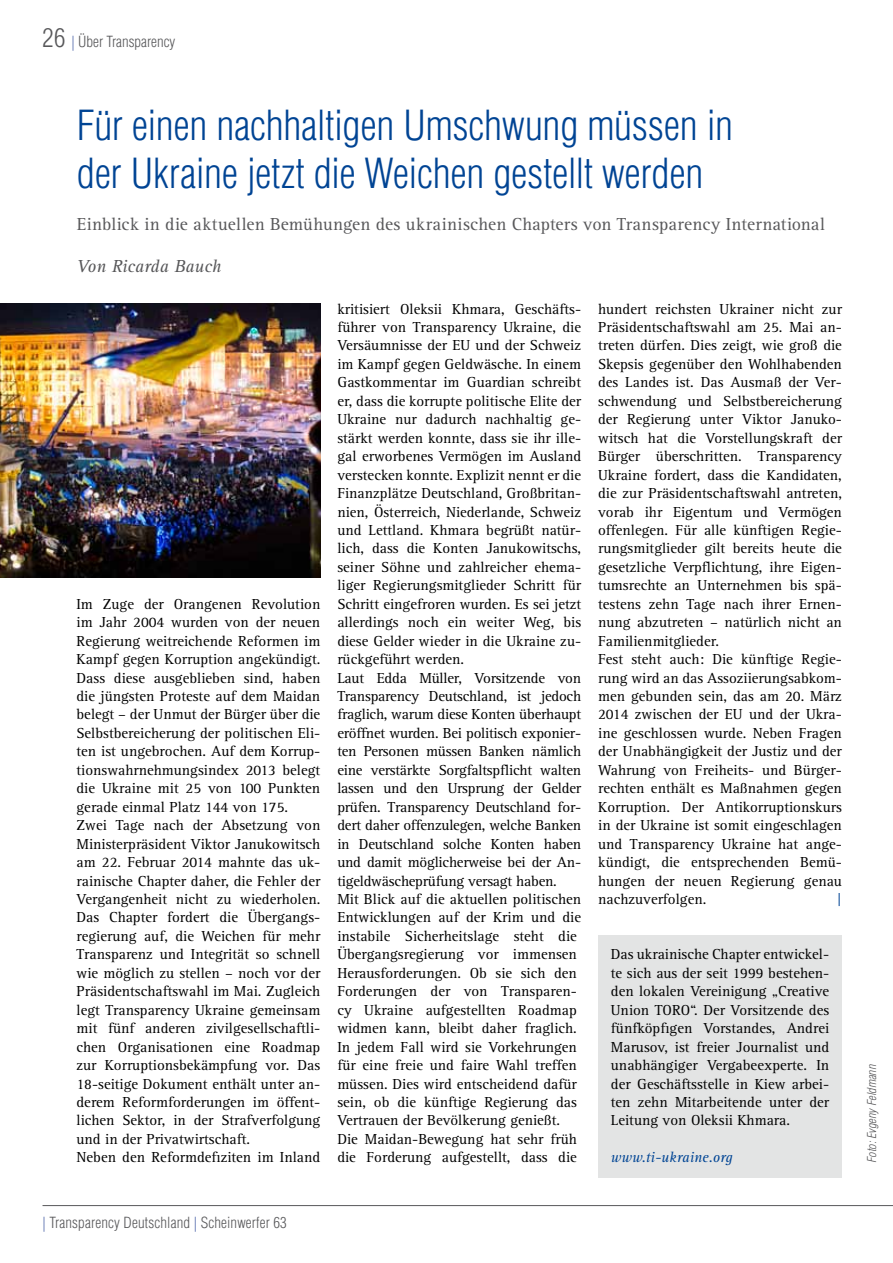
<style>
.page{position:relative;width:893px;height:1263px;background:#fff}
.page>*{position:absolute;margin:0;border:0;box-sizing:border-box;transform-origin:0 0}
.t1{font:300 condensed 40.5px/48.6px "Helvetica LT Std";letter-spacing:-.005em;color:#004494}
.t2{font:18px "Rotis Serif";letter-spacing:.015em;color:#58585a}
.t3{font:italic 18px "Rotis Serif";letter-spacing:-.005em;color:#58585a}
.t4{font:15px/18.5px "Rotis Serif";color:#000}
.t5{font:300 condensed 15px "Helvetica LT Std";letter-spacing:.01em;color:#58585a}
.t6{font:italic 15px "Rotis Serif";color:#004494}
.t7{font:15px "Rotis Serif";color:#004494}
.t8{font:italic 300 condensed 12px "Helvetica LT Std";color:#58585a}
.s1{font-size:25.5px}
.s2{color:#5168aa}
</style>
<div class="page">
<div style="left:598px;top:935px;width:244px;height:243px;background:#e3e4e4"></div>
<img style="left:0;top:303px;width:320px;height:274px">
<hr style="left:43px;top:1205px;width:850px;height:1px;background:#58585a">
<p class="t5" style="left:43px;top:32px;width:134px"><span class="s1">26</span> <span class="s2">|</span> Über Transparency</p>
<h1 class="t1" style="left:77px;top:100px;width:658px">Für einen nachhaltigen Umschwung müssen in der Ukraine jetzt die Weichen gestellt werden</h1>
<p class="t2" style="left:77px;top:214px;width:750px">Einblick in die aktuellen Bemühungen des ukrainischen Chapters von Transparency International</p>
<p class="t3" style="left:77px;top:256px;width:146px">Von Ricarda Bauch</p>
<p class="t4" style="left:77px;top:595px;width:245px">Im Zuge der Orangenen Revolution im Jahr 2004 wurden von der neuen Regierung weitreichende Reformen im Kampf gegen Korruption angekündigt.<br>Dass diese ausgeblieben sind, haben die jüngsten Proteste auf dem Maidan belegt – der Unmut der Bürger über die Selbstbereicherung der politischen Eli&shy;ten ist ungebrochen. Auf dem Korrup&shy;tionswahrnehmungsindex 2013 belegt die Ukraine mit 25 von 100 Punkten gerade einmal Platz 144 von 175.<br>Zwei Tage nach der Absetzung von Ministerpräsident Viktor Janukowitsch am 22. Februar 2014 mahnte das uk&shy;rainische Chapter daher, die Fehler der Vergangenheit nicht zu wiederholen.<br>Das Chapter fordert die Übergangs&shy;regierung auf, die Weichen für mehr Transparenz und Integrität so schnell wie möglich zu stellen – noch vor der Präsidentschaftswahl im Mai. Zugleich legt Transparency Ukraine gemeinsam mit fünf anderen zivilgesellschaftli&shy;chen Organisationen eine Roadmap zur Korruptionsbekämpfung vor. Das 18-seitige Dokument enthält unter an&shy;derem Reformforderungen im öffent&shy;lichen Sektor, in der Strafverfolgung und in der Privatwirtschaft.<br>Neben den Reformdefiziten im Inland</p>
<p class="t4" style="left:337px;top:300px;width:245px">kritisiert Oleksii Khmara, Geschäfts&shy;führer von Transparency Ukraine, die Versäumnisse der EU und der Schweiz im Kampf gegen Geldwäsche. In einem Gastkommentar im Guardian schreibt er, dass die korrupte politische Elite der Ukraine nur dadurch nachhaltig ge&shy;stärkt werden konnte, dass sie ihr ille&shy;gal erworbenes Vermögen im Ausland verstecken konnte. Explizit nennt er die Finanzplätze Deutschland, Großbritan&shy;nien, Österreich, Niederlande, Schweiz und Lettland. Khmara begrüßt natür&shy;lich, dass die Konten Janukowitschs, seiner Söhne und zahlreicher ehema&shy;liger Regierungsmitglieder Schritt für Schritt eingefroren wurden. Es sei jetzt allerdings noch ein weiter Weg, bis diese Gelder wieder in die Ukraine zu&shy;rückgeführt werden.<br>Laut Edda Müller, Vorsitzende von Transparency Deutschland, ist jedoch fraglich, warum diese Konten überhaupt eröffnet wurden. Bei politisch exponier&shy;ten Personen müssen Banken nämlich eine verstärkte Sorgfaltspflicht walten lassen und den Ursprung der Gelder prüfen. Transparency Deutschland for&shy;dert daher offenzulegen, welche Banken in Deutschland solche Konten haben und damit möglicherweise bei der An&shy;tigeldwäscheprüfung versagt haben.<br>Mit Blick auf die aktuellen politischen Entwicklungen auf der Krim und die instabile Sicherheitslage steht die Übergangsregierung vor immensen Herausforderungen. Ob sie sich den Forderungen der von Transparen&shy;cy Ukraine aufgestellten Roadmap widmen kann, bleibt daher fraglich.<br>In jedem Fall wird sie Vorkehrungen für eine freie und faire Wahl treffen müssen. Dies wird entscheidend dafür sein, ob die künftige Regierung das Vertrauen der Bevölkerung genießt.<br>Die Maidan-Bewegung hat sehr früh die Forderung aufgestellt, dass die</p>
<p class="t4" style="left:598px;top:300px;width:245px">hundert reichsten Ukrainer nicht zur Präsidentschaftswahl am 25. Mai an&shy;treten dürfen. Dies zeigt, wie groß die Skepsis gegenüber den Wohlhabenden des Landes ist. Das Ausmaß der Ver&shy;schwendung und Selbstbereicherung der Regierung unter Viktor Januko&shy;witsch hat die Vorstellungskraft der Bürger überschritten. Transparency Ukraine fordert, dass die Kandidaten, die zur Präsidentschaftswahl antreten, vorab ihr Eigentum und Vermögen offenlegen. Für alle künftigen Regie&shy;rungsmitglieder gilt bereits heute die gesetzliche Verpflichtung, ihre Eigen&shy;tumsrechte an Unternehmen bis spä&shy;testens zehn Tage nach ihrer Ernen&shy;nung abzutreten – natürlich nicht an Familienmitglieder.<br>Fest steht auch: Die künftige Regie&shy;rung wird an das Assoziierungsabkom&shy;men gebunden sein, das am 20. März 2014 zwischen der EU und der Ukra&shy;ine geschlossen wurde. Neben Fragen der Unabhängigkeit der Justiz und der Wahrung von Freiheits- und Bürger&shy;rechten enthält es Maßnahmen gegen Korruption. Der Antikorruptionskurs in der Ukraine ist somit eingeschlagen und Transparency Ukraine hat ange&shy;kündigt, die entsprechenden Bemü&shy;hungen der neuen Regierung genau nachzuverfolgen.</p>
<p class="t7" style="left:837px;top:890px;width:6px">|</p>
<p class="t4" style="left:611px;top:945px;width:220px;text-align:justify">Das ukrainische Chapter entwickel&shy;te sich aus der seit 1999 bestehen&shy;den lokalen Vereinigung „Creative Union TORO“. Der Vorsitzende des fünfköpfigen Vorstandes, Andrei Marusov, ist freier Journalist und unabhängiger Vergabeexperte. In der Geschäftsstelle in Kiew arbei&shy;ten zehn Mitarbeitende unter der Leitung von Oleksii Khmara.</p>
<p class="t6" style="left:611px;top:1149px;width:123px">www.ti-ukraine.org</p>
<p class="t5" style="left:43px;top:1213px;width:246px"><span class="s2">|</span> Transparency Deutschland <span class="s2">|</span> Scheinwerfer 63</p>
<p class="t8" style="left:864px;top:1163px;width:100px;rotate:-90deg">Foto: Evgeny Feldmann</p>
</div>
